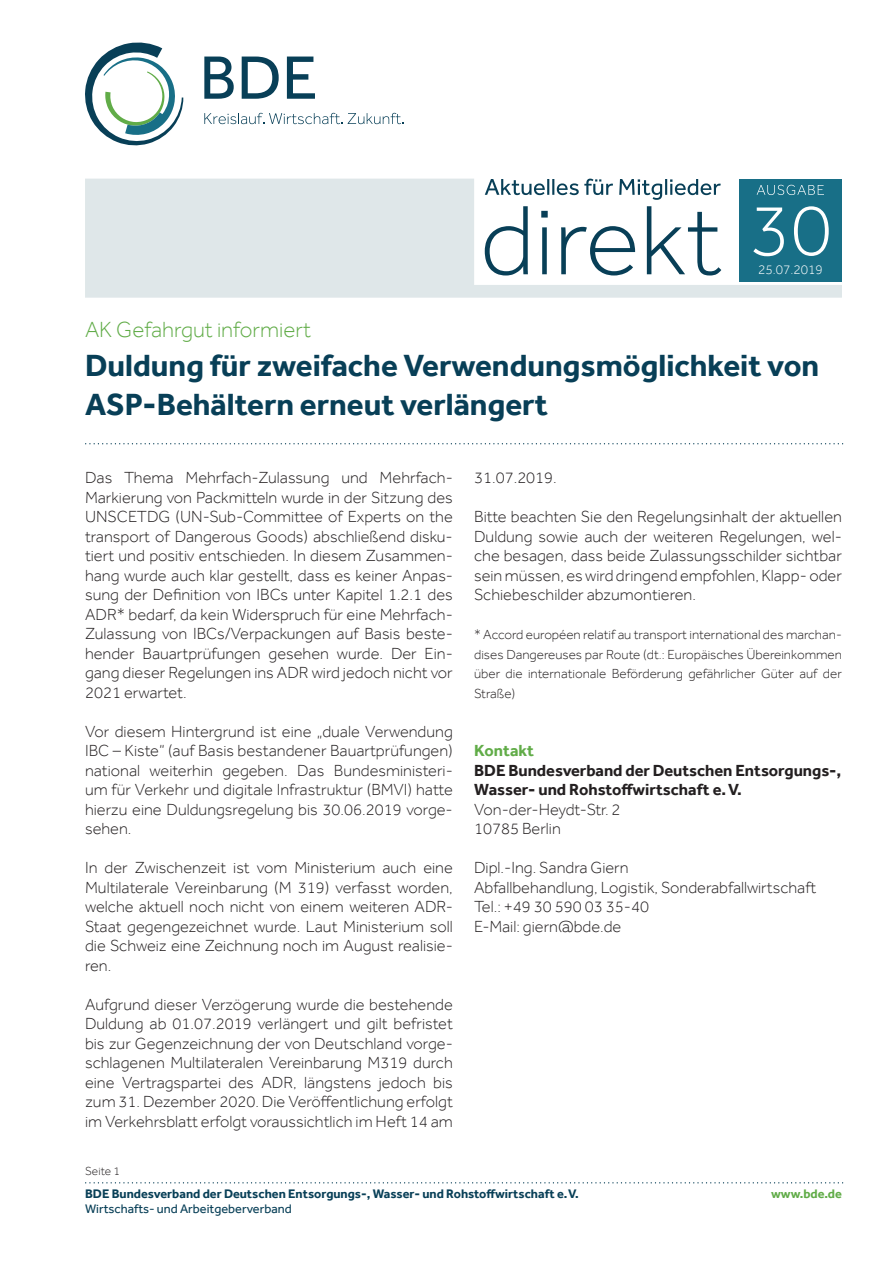
<style>
.page{position:relative;width:893px;height:1263px;background:#fff}
.page>*{position:absolute;margin:0;border:0;box-sizing:border-box;transform-origin:0 0}
.t1{font:300 75.15px "Effra";color:#fff}
.t2{font:700 31.5px/39px "Effra";color:#083f57}
.t3{font:300 22.5px "Effra";color:#61ac48}
.t4{font:300 16.5px/19.5px "Effra";color:#231f20;text-align:justify}
.t5{font:700 16.5px/19.5px "Effra";letter-spacing:-.005em;color:#231f20}
.t6{font:700 16.5px "Effra";color:#61ac48}
.t7{font:300 13.5px/19.5px "Effra";color:#231f20;text-align:justify}
.t8{font:300 13.5px "Effra";color:#fff}
.t9{font:700 12.75px "Effra";color:#083f57}
.t10{font:12.75px "Effra";color:#083f57}
.t11{font:700 12.75px "Effra";color:#61ac48}
.t12{font:300 12px "Effra";letter-spacing:.005em;color:#231f20}
</style>
<div class="page">
<svg style="left:204px;top:113px;width:200px;height:11px"></svg>
<svg style="left:85px;top:42px;width:98px;height:104px"></svg>
<svg style="left:204px;top:57px;width:30px;height:42px"></svg>
<svg style="left:242px;top:57px;width:37px;height:42px"></svg>
<svg style="left:287px;top:57px;width:28px;height:42px"></svg>
<svg style="left:85px;top:179px;width:757px;height:119px;background:#c5d8dd"></svg>
<svg style="left:485px;top:179px;width:236px;height:21px"></svg>
<svg style="left:85px;top:1182px;width:758px;height:1px"></svg>
<svg style="left:757px;top:185px;width:67px;height:10px"></svg>
<svg style="left:485px;top:206px;width:236px;height:69px"></svg>
<svg style="left:85px;top:443px;width:758px;height:1px"></svg>
<h1 class="t1" style="left:749px;top:188px;width:84px">30</h1>
<p class="t8" style="left:758px;top:262px;width:66px">25.07.2019</p>
<h3 class="t3" style="left:85px;top:317px;width:227px">AK Gefahrgut informiert</h3>
<h2 class="t2" style="left:85px;top:345px;width:736px">Duldung für zweifache Verwendungsmöglichkeit von<br>ASP-Behältern erneut verlängert</h2>
<p class="t4" style="left:85px;top:468px;width:369px">Das Thema Mehrfach-Zulassung und Mehrfach-Markierung von Packmitteln wurde in der Sitzung des UNSCETDG (UN-Sub-Committee of Experts on the transport of Dangerous Goods) abschließend disku&shy;tiert und positiv entschieden. In diesem Zusammen&shy;hang wurde auch klar gestellt, dass es keiner Anpas&shy;sung der Definition von IBCs unter Kapitel 1.2.1 des ADR* bedarf, da kein Widerspruch für eine Mehrfach-Zulassung von IBCs/Verpackungen auf Basis beste&shy;hender Bauartprüfungen gesehen wurde. Der Ein&shy;gang dieser Regelungen ins ADR wird jedoch nicht vor 2021 erwartet.</p>
<p class="t4" style="left:85px;top:721px;width:369px">Vor diesem Hintergrund ist eine „duale Verwendung IBC – Kiste“ (auf Basis bestandener Bauartprüfungen) national weiterhin gegeben. Das Bundesministeri&shy;um für Verkehr und digitale Infrastruktur (BMVI) hatte hierzu eine Duldungsregelung bis 30.06.2019 vorge&shy;sehen.</p>
<p class="t4" style="left:85px;top:858px;width:369px">In der Zwischenzeit ist vom Ministerium auch eine Multilaterale Vereinbarung (M 319) verfasst worden, welche aktuell noch nicht von einem weiteren ADR-Staat gegengezeichnet wurde. Laut Ministerium soll die Schweiz eine Zeichnung noch im August realisie&shy;ren.</p>
<p class="t4" style="left:85px;top:994px;width:369px">Aufgrund dieser Verzögerung wurde die bestehende Duldung ab 01.07.2019 verlängert und gilt befristet bis zur Gegenzeichnung der von Deutschland vorge&shy;schlagenen Multilateralen Vereinbarung M319 durch eine Vertragspartei des ADR, längstens jedoch bis zum 31. Dezember 2020. Die Veröffentlichung erfolgt im Verkehrsblatt erfolgt voraussichtlich im Heft 14 am</p>
<p class="t12" style="left:85px;top:1164px;width:37px">Seite 1</p>
<p class="t4" style="left:474px;top:468px;width:84px">31.07.2019.</p>
<p class="t4" style="left:474px;top:507px;width:369px">Bitte beachten Sie den Regelungsinhalt der aktuellen Duldung sowie auch der weiteren Regelungen, wel&shy;che besagen, dass beide Zulassungsschilder sichtbar sein müssen, es wird dringend empfohlen, Klapp- oder Schiebeschilder abzumontieren.</p>
<p class="t7" style="left:474px;top:625px;width:369px">* Accord européen relatif au transport international des marchan&shy;dises Dangereuses par Route (dt.: Europäisches Übereinkommen über die internationale Beförderung gefährlicher Güter auf der Straße)</p>
<p class="t6" style="left:474px;top:740px;width:62px">Kontakt</p>
<p class="t5" style="left:474px;top:760px;width:369px">BDE Bundesverband der Deutschen Entsorgungs-,<br>Wasser- und Rohstoffwirtschaft e.V.</p>
<p class="t4" style="left:474px;top:799px;width:148px">Von-der-Heydt-Str. 2<br>10785 Berlin</p>
<p class="t4" style="left:474px;top:858px;width:344px;text-align:left">Dipl.-Ing. Sandra Giern<br>Abfallbehandlung, Logistik, Sonderabfallwirtschaft<br>Tel.: +49 30 590 03 35-40<br>E-Mail: giern@bde.de</p>
<p class="t9" style="left:85px;top:1185px;width:495px">BDE Bundesverband der Deutschen Entsorgungs-, Wasser- und Rohstoffwirtschaft e.V.</p>
<p class="t10" style="left:85px;top:1201px;width:208px">Wirtschafts- und Arbeitgeberverband</p>
<p class="t11" style="left:771px;top:1185px;width:72px">www.bde.de</p>
</div>
